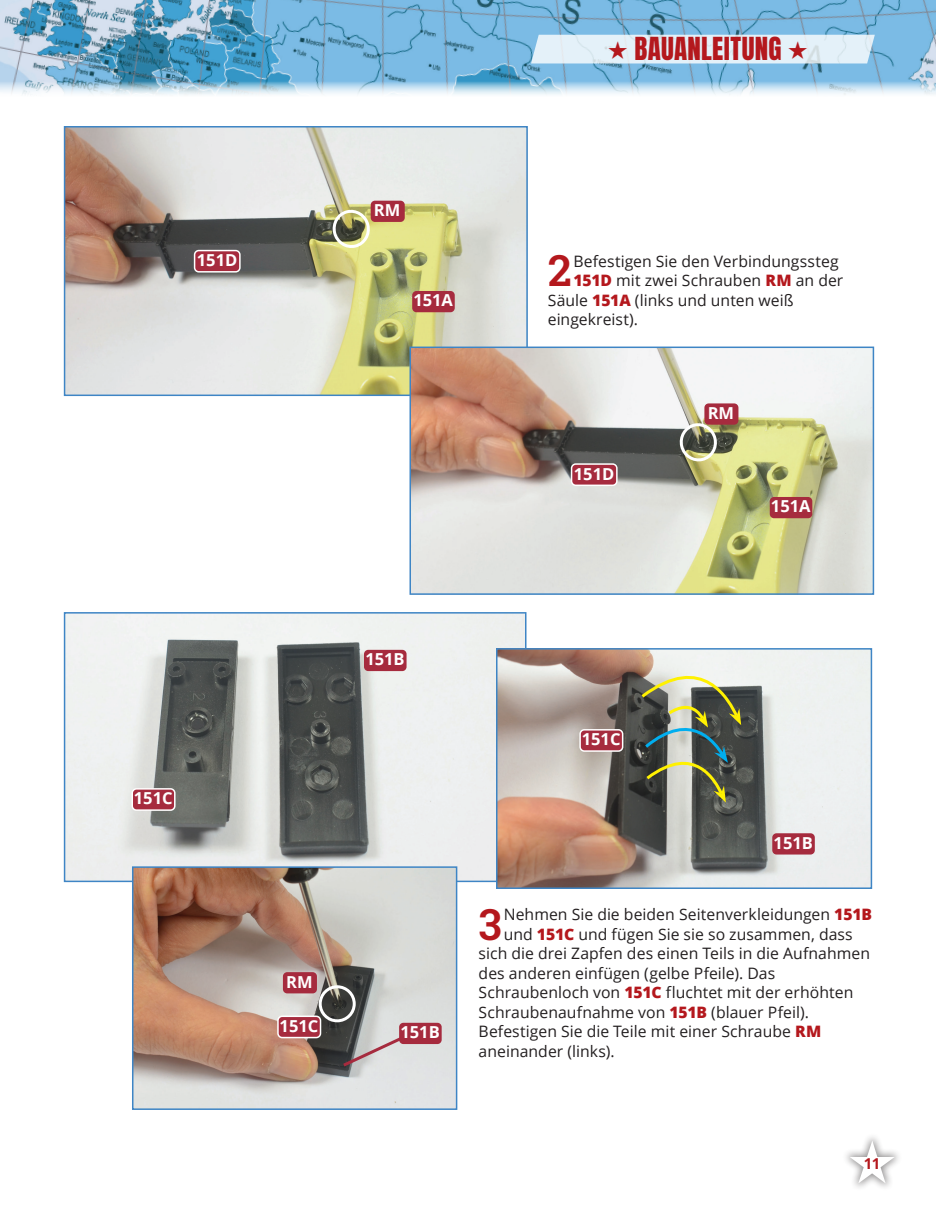
<style>
.page{position:relative;width:936px;height:1212px;background:#fff}
.page>*{position:absolute;margin:0;border:0;box-sizing:border-box;transform-origin:0 0}
.t1{font:600 43.2px "Roboto Slab";color:#b4181d}
.t2{font:27px "Anton";letter-spacing:.01em;color:#b4181d}
.t3{font:700 16.5px "Open Sans";color:#fff}
.t4{font:15.75px "Open Sans";letter-spacing:.005em;color:#231f20}
.t5{font:700 15px "Open Sans";color:#b4181d}
.s1{font-weight:800;color:#b4181d}
.s2{color:#fff}
</style>
<div class="page">
<div style="left:841px;top:1132px;width:61px;height:60px;background:#231f20;opacity:.5"></div>
<img style="left:0;top:0;width:935px;height:95px">
<img style="left:67px;top:615px;width:456px;height:264px">
<div style="left:64px;top:612px;width:462px;height:270px;border:2px solid #3e85c5"></div>
<div style="left:364px;top:650px;width:42px;height:21px;background:#a62b3e;border-radius:4px"></div>
<div style="left:132px;top:789px;width:43px;height:21px;background:#a62b3e;border-radius:4px"></div>
<div style="left:131px;top:788px;width:44px;height:23px;border:2px solid #fff;border-radius:4px"></div>
<img style="left:67px;top:129px;width:458px;height:264px">
<div style="left:64px;top:126px;width:464px;height:270px;border:2px solid #3e85c5"></div>
<img style="left:412px;top:349px;width:459px;height:243px">
<div style="left:409px;top:346px;width:465px;height:249px;border:2px solid #3e85c5"></div>
<div style="left:412px;top:291px;width:42px;height:21px;background:#a62b3e;border-radius:4px"></div>
<div style="left:571px;top:464px;width:45px;height:21px;background:#a62b3e;border-radius:4px"></div>
<div style="left:570px;top:463px;width:47px;height:23px;border:2px solid #fff;border-radius:4px"></div>
<div style="left:769px;top:497px;width:43px;height:21px;background:#a62b3e;border-radius:4px"></div>
<div style="left:704px;top:403px;width:34px;height:22px;background:#a62b3e;border-radius:4px"></div>
<div style="left:194px;top:251px;width:46px;height:21px;background:#a62b3e;border-radius:4px"></div>
<div style="left:194px;top:250px;width:46px;height:23px;border:2px solid #fff;border-radius:4px"></div>
<svg style="left:332px;top:208px;width:38px;height:40px"></svg>
<img style="left:135px;top:869px;width:319px;height:238px">
<div style="left:132px;top:866px;width:325px;height:244px;border:2px solid #3e85c5"></div>
<svg style="left:679px;top:421px;width:38px;height:41px"></svg>
<div style="left:370px;top:201px;width:35px;height:21px;background:#a62b3e;border-radius:4px"></div>
<div style="left:278px;top:1016px;width:42px;height:21px;background:#a62b3e;border-radius:4px"></div>
<div style="left:277px;top:1015px;width:44px;height:23px;border:2px solid #fff;border-radius:4px"></div>
<div style="left:399px;top:1023px;width:42px;height:21px;background:#a62b3e;border-radius:4px"></div>
<svg style="left:340px;top:1034px;width:65px;height:35px;background:#b0a6a7"></svg>
<div style="left:319px;top:985px;width:37px;height:37px;border:3px solid #fff;border-radius:50%"></div>
<div style="left:283px;top:972px;width:34px;height:21px;background:#a62b3e;border-radius:4px"></div>
<img style="left:499px;top:651px;width:370px;height:235px">
<div style="left:496px;top:648px;width:376px;height:241px;border:2px solid #3e85c5"></div>
<div style="left:772px;top:833px;width:42px;height:21px;background:#a62b3e;border-radius:4px"></div>
<div style="left:580px;top:730px;width:42px;height:21px;background:#a62b3e;border-radius:4px"></div>
<div style="left:579px;top:729px;width:44px;height:23px;border:2px solid #fff;border-radius:4px"></div>
<svg style="left:638px;top:650px;width:103px;height:152px"></svg>
<svg style="left:531px;top:35px;width:343px;height:28px;background:#e0eef6"></svg>
<h2 class="t2" style="left:608px;top:35px;width:201px">• BAUANLEITUNG •</h2>
<p class="t3" style="left:197px;top:248px;width:42px">151D</p>
<p class="t3" style="left:374px;top:198px;width:28px">RM</p>
<p class="t3" style="left:413px;top:289px;width:41px">151A</p>
<h1 class="t1" style="left:547px;top:241px;width:25px">2</h1>
<p class="t4" style="left:573px;top:250px;width:267px">Befestigen Sie den Verbindungssteg</p>
<p class="t4" style="left:573px;top:270px;width:271px"><span class="s1">151D</span> mit zwei Schrauben <span class="s1">RM</span> an der</p>
<p class="t4" style="left:547px;top:289px;width:247px">Säule <span class="s1">151A</span> (links und unten weiß</p>
<p class="t4" style="left:547px;top:309px;width:92px">eingekreist).</p>
<p class="t3" style="left:573px;top:462px;width:42px">151D</p>
<p class="t3" style="left:707px;top:401px;width:28px">RM</p>
<p class="t3" style="left:770px;top:495px;width:41px">151A</p>
<p class="t3" style="left:134px;top:787px;width:40px">151C</p>
<p class="t3" style="left:286px;top:970px;width:28px">RM</p>
<p class="t3" style="left:279px;top:1014px;width:40px">151C</p>
<p class="t3" style="left:365px;top:648px;width:41px">151B</p>
<p class="t3" style="left:400px;top:1020px;width:41px">151B</p>
<p class="t3" style="left:581px;top:727px;width:40px">151C</p>
<p class="t3" style="left:773px;top:831px;width:41px">151B</p>
<h1 class="t1" style="left:478px;top:894px;width:25px">3</h1>
<p class="t4" style="left:503px;top:904px;width:370px">Nehmen Sie die beiden Seitenverkleidungen <span class="s1">151B</span></p>
<p class="t4" style="left:503px;top:923px;width:350px">und <span class="s1">151C</span> und fügen Sie sie so zusammen, dass</p>
<p class="t4" style="left:478px;top:943px;width:393px">sich die drei Zapfen des einen Teils in die Aufnahmen</p>
<p class="t4" style="left:478px;top:962px;width:298px">des anderen einfügen (gelbe Pfeile). Das</p>
<p class="t4" style="left:478px;top:982px;width:376px">Schraubenloch von <span class="s1">151C</span> fluchtet mit der erhöhten</p>
<p class="t4" style="left:478px;top:1001px;width:332px">Schraubenaufnahme von <span class="s1">151B</span> (blauer Pfeil).</p>
<p class="t4" style="left:478px;top:1021px;width:344px">Befestigen Sie die Teile mit einer Schraube <span class="s1">RM</span></p>
<p class="t4" style="left:478px;top:1040px;width:137px">aneinander (links).</p>
<p class="t5" style="left:847px;top:1153px;width:50px"><span class="s2">•</span>1 1</p>
</div>
